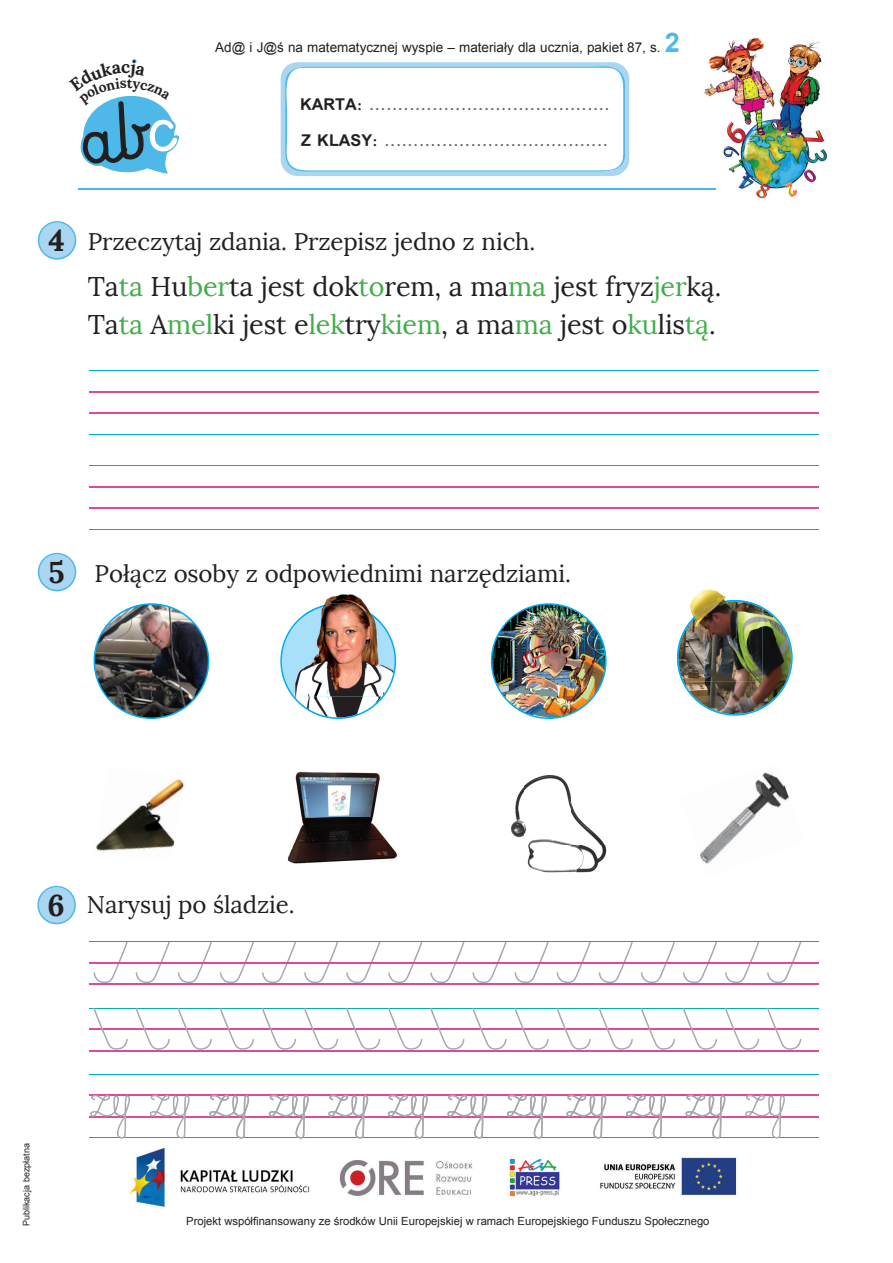
<style>
.page{position:relative;width:893px;height:1263px;background:#fff}
.page>*{position:absolute;margin:0;border:0;box-sizing:border-box;transform-origin:0 0}
.t1{font:700 30px "Lora";color:#231f20}
.t2{font:27px/37.5px "Lora";letter-spacing:-.005em;color:#231f20}
.t3{font:24px "Lora";letter-spacing:-.005em;color:#231f20}
.t4{font:700 18px/35.2px "Simplified Arabic";color:#6c6d70}
.t5{font:700 17.55px "Lora";color:#231f20}
.t6{font:700 13.95px "Lora";color:#231f20}
.t7{font:13.5px "Arial";color:#231f20}
.t8{font:11.25px "Arial";color:#231f20}
.t9{font:9px "Arial";color:#231f20}
.s1{font-weight:700;font-size:27px;color:#4eb9e9}
.s2{color:#231f20}
.s3{color:#40ae49}
.s4{font-weight:700;font-size:30px}
</style>
<div class="page">
<hr style="left:79px;top:188px;width:637px;height:2px;background:#40b9e9">
<div style="left:281px;top:62px;width:348px;height:114px;background:#aad6f2;border-radius:17px"></div>
<svg style="left:282px;top:66px;width:343px;height:107px;background:#f7fbfd"></svg>
<img style="left:704px;top:37px;width:124px;height:162px">
<svg style="left:704px;top:188px;width:12px;height:2px"></svg>
<img style="left:129px;top:1147px;width:608px;height:60px">
<svg style="left:38px;top:221px;width:38px;height:39px"></svg>
<svg style="left:38px;top:553px;width:38px;height:38px"></svg>
<svg style="left:37px;top:886px;width:39px;height:38px"></svg>
<hr style="left:89px;top:370px;width:730px;height:1px;background:#00b1ab">
<hr style="left:89px;top:434px;width:730px;height:1px;background:#00b1ab">
<hr style="left:89px;top:391px;width:730px;height:1px;background:#dd4a9b">
<hr style="left:89px;top:412px;width:730px;height:1px;background:#dd4a9b">
<hr style="left:89px;top:466px;width:730px;height:1px;background:#00b1ab">
<hr style="left:89px;top:529px;width:730px;height:1px;background:#00b1ab">
<hr style="left:89px;top:487px;width:730px;height:1px;background:#dd4a9b">
<hr style="left:89px;top:508px;width:730px;height:1px;background:#dd4a9b">
<svg style="left:94px;top:942px;width:34px;height:41px"></svg>
<svg style="left:136px;top:942px;width:34px;height:41px"></svg>
<svg style="left:178px;top:942px;width:34px;height:41px"></svg>
<svg style="left:220px;top:942px;width:34px;height:41px"></svg>
<svg style="left:262px;top:942px;width:34px;height:41px"></svg>
<svg style="left:304px;top:942px;width:34px;height:41px"></svg>
<svg style="left:346px;top:942px;width:34px;height:41px"></svg>
<svg style="left:388px;top:942px;width:34px;height:41px"></svg>
<svg style="left:430px;top:942px;width:35px;height:41px"></svg>
<svg style="left:472px;top:942px;width:35px;height:41px"></svg>
<svg style="left:514px;top:942px;width:35px;height:41px"></svg>
<svg style="left:557px;top:942px;width:34px;height:41px"></svg>
<svg style="left:599px;top:942px;width:34px;height:41px"></svg>
<svg style="left:641px;top:942px;width:34px;height:41px"></svg>
<svg style="left:683px;top:942px;width:34px;height:41px"></svg>
<svg style="left:725px;top:942px;width:34px;height:41px"></svg>
<svg style="left:767px;top:942px;width:34px;height:41px"></svg>
<hr style="left:89px;top:941px;width:730px;height:1px;background:#00b1ab">
<hr style="left:89px;top:962px;width:730px;height:1px;background:#dd4a9b">
<hr style="left:89px;top:983px;width:730px;height:1px;background:#dd4a9b">
<hr style="left:89px;top:1008px;width:730px;height:1px;background:#00b1ab">
<hr style="left:89px;top:1029px;width:730px;height:1px;background:#dd4a9b">
<hr style="left:89px;top:1050px;width:730px;height:1px;background:#dd4a9b">
<hr style="left:89px;top:1074px;width:730px;height:1px;background:#00b1ab">
<hr style="left:89px;top:1095px;width:730px;height:1px;background:#dd4a9b">
<hr style="left:89px;top:1116px;width:730px;height:1px;background:#dd4a9b">
<svg style="left:93px;top:1008px;width:35px;height:42px"></svg>
<svg style="left:136px;top:1008px;width:34px;height:42px"></svg>
<svg style="left:178px;top:1008px;width:34px;height:42px"></svg>
<svg style="left:220px;top:1008px;width:34px;height:42px"></svg>
<svg style="left:262px;top:1008px;width:34px;height:42px"></svg>
<svg style="left:304px;top:1008px;width:34px;height:42px"></svg>
<svg style="left:346px;top:1008px;width:34px;height:42px"></svg>
<svg style="left:388px;top:1008px;width:34px;height:42px"></svg>
<svg style="left:430px;top:1008px;width:34px;height:42px"></svg>
<svg style="left:472px;top:1008px;width:35px;height:42px"></svg>
<svg style="left:514px;top:1008px;width:35px;height:42px"></svg>
<svg style="left:557px;top:1008px;width:34px;height:42px"></svg>
<svg style="left:599px;top:1008px;width:34px;height:42px"></svg>
<svg style="left:641px;top:1008px;width:34px;height:42px"></svg>
<svg style="left:683px;top:1008px;width:34px;height:42px"></svg>
<svg style="left:725px;top:1008px;width:34px;height:42px"></svg>
<svg style="left:767px;top:1008px;width:34px;height:42px"></svg>
<hr style="left:89px;top:1138px;width:730px;height:1px;background:#00b1ab">
<svg style="left:90px;top:1095px;width:40px;height:43px"></svg>
<svg style="left:150px;top:1095px;width:40px;height:43px"></svg>
<svg style="left:209px;top:1095px;width:40px;height:43px"></svg>
<svg style="left:269px;top:1095px;width:40px;height:43px"></svg>
<svg style="left:328px;top:1095px;width:40px;height:43px"></svg>
<svg style="left:388px;top:1095px;width:40px;height:43px"></svg>
<svg style="left:447px;top:1095px;width:40px;height:43px"></svg>
<svg style="left:507px;top:1095px;width:40px;height:43px"></svg>
<svg style="left:566px;top:1095px;width:40px;height:43px"></svg>
<svg style="left:626px;top:1095px;width:40px;height:43px"></svg>
<svg style="left:685px;top:1095px;width:40px;height:43px"></svg>
<svg style="left:745px;top:1095px;width:40px;height:43px"></svg>
<img style="left:511px;top:775px;width:96px;height:98px">
<img style="left:96px;top:779px;width:88px;height:72px">
<img style="left:700px;top:772px;width:89px;height:92px">
<img style="left:287px;top:771px;width:110px;height:93px">
<img style="left:94px;top:603px;width:115px;height:116px">
<svg style="left:280px;top:614px;width:116px;height:105px"></svg>
<img style="left:491px;top:603px;width:116px;height:116px">
<img style="left:325px;top:594px;width:39px;height:9px">
<img style="left:304px;top:624px;width:76px;height:72px">
<img style="left:304px;top:603px;width:76px;height:21px">
<img style="left:681px;top:606px;width:112px;height:110px">
<img style="left:692px;top:589px;width:44px;height:11px">
<img style="left:677px;top:600px;width:85px;height:81px">
<svg style="left:80px;top:59px;width:99px;height:115px"></svg>
<p class="t5" style="left:121px;top:56px;width:11px">c</p>
<p class="t7" style="left:215px;top:38px;width:466px">Ad@ i J@ś na matematycznej wyspie – materiały dla ucznia, pakiet 87, s. <span class="s1">2</span></p>
<p class="t4" style="left:300px;top:87px;width:311px"><span class="s2">KARTA:</span> ..........................................<br><span class="s2">Z KLASY:</span> .......................................</p>
<h1 class="t1" style="left:48px;top:221px;width:18px">4</h1>
<h3 class="t3" style="left:88px;top:227px;width:449px">Przeczytaj zdania. Przepisz jedno z nich.</h3>
<h2 class="t2" style="left:88px;top:268px;width:635px">Ta<span class="s3">ta</span> Hu<span class="s3">ber</span>ta jest dok<span class="s3">to</span>rem, a ma<span class="s3">ma</span> jest fryz<span class="s3">jer</span>ką.<br>Ta<span class="s3">ta</span> A<span class="s3">mel</span>ki jest e<span class="s3">lek</span>try<span class="s3">kiem</span>, a ma<span class="s3">ma</span> jest o<span class="s3">ku</span>lis<span class="s3">tą</span>.</h2>
<p class="t6" style="left:119px;top:227px;width:9px">a</p>
<h3 class="t3" style="left:48px;top:559px;width:524px"><span class="s4">5</span> Połącz osoby z odpowiednimi narzędziami.</h3>
<p class="t5" style="left:117px;top:553px;width:11px">c</p>
<h3 class="t3" style="left:48px;top:889px;width:249px"><span class="s4">6</span> Narysuj po śladzie.</h3>
<p class="t9" style="left:20px;top:1226px;width:84px;rotate:-90deg">Publikacja bezpłatna</p>
<p class="t8" style="left:186px;top:1213px;width:525px">Projekt współfinansowany ze środków Unii Europejskiej w ramach Europejskiego Funduszu Społecznego</p>
</div>
